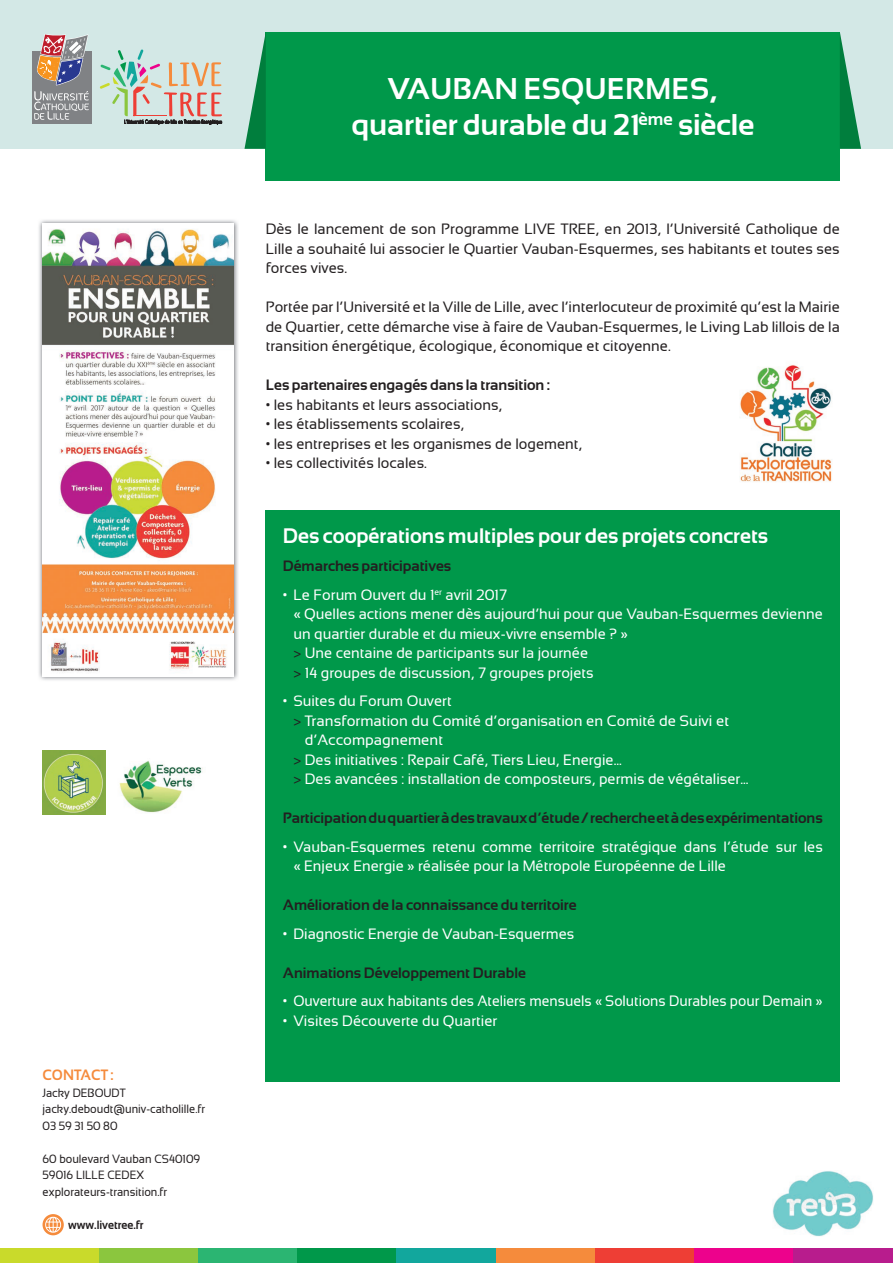
<style>
.page{position:relative;width:893px;height:1263px;background:#fff}
.page>*{position:absolute;margin:0;border:0;box-sizing:border-box;transform-origin:0 0}
.t1{font:700 30px/36px "Sansation";color:#fff;text-align:center}
.t2{font:700 21px "Sansation";color:#fff}
.t3{font:15px/19.5px "Sansation";color:#fff}
.t4{font:15px/19.5px "Sansation";color:#231f20;text-align:justify}
.t5{font:700 15px "Sansation";color:#231f20}
.t6{font:700 15px "Sansation";color:#f58b3c;scale:.93 1}
.t7{font:12px/16.5px "Sansation";color:#231f20;scale:.93 1}
.t8{font:700 12px "Sansation";color:#231f20;scale:.93 1}
.s1{color:#231f20}
</style>
<div class="page">
<div style="left:0;top:0;width:893px;height:149px;background:#d3e8e6"></div>
<div style="left:0;top:1248px;width:99px;height:15px;background:#c9da2b"></div>
<div style="left:99px;top:1248px;width:99px;height:15px;background:#8bc63e"></div>
<div style="left:198px;top:1248px;width:100px;height:15px;background:#2bb572"></div>
<div style="left:298px;top:1248px;width:99px;height:15px;background:#00984a"></div>
<div style="left:397px;top:1248px;width:99px;height:15px;background:#12a79d"></div>
<div style="left:496px;top:1248px;width:99px;height:15px;background:#f58b3c"></div>
<div style="left:595px;top:1248px;width:99px;height:15px;background:#ee3e35"></div>
<div style="left:694px;top:1248px;width:100px;height:15px;background:#ed028c"></div>
<div style="left:794px;top:1248px;width:99px;height:15px;background:#b81c8d"></div>
<div style="left:266px;top:32px;width:574px;height:149px;background:#00984a"></div>
<svg style="left:244px;top:32px;width:22px;height:117px"></svg>
<svg style="left:840px;top:33px;width:21px;height:116px"></svg>
<img style="left:773px;top:1171px;width:100px;height:65px">
<div style="left:32px;top:52px;width:59px;height:72px;background:#808285"></div>
<svg style="left:34px;top:34px;width:55px;height:86px"></svg>
<svg style="left:100px;top:50px;width:122px;height:75px"></svg>
<hr style="left:133px;top:116px;width:34px;height:1px;background:#ee3e35">
<svg style="left:43px;top:1214px;width:21px;height:21px"></svg>
<svg style="left:45px;top:1217px;width:16px;height:16px"></svg>
<img style="left:43px;top:750px;width:63px;height:65px">
<img style="left:39px;top:220px;width:199px;height:460px">
<img style="left:43px;top:223px;width:191px;height:453px">
<img style="left:119px;top:761px;width:84px;height:52px">
<div style="left:266px;top:510px;width:574px;height:572px;background:#00984a"></div>
<img style="left:740px;top:365px;width:92px;height:117px">
<p class="t6" style="left:43px;top:1067px;width:78px">CONTACT :</p>
<p class="t7" style="left:43px;top:1084px;width:176px">Jacky DEBOUDT jacky.deboudt@univ-catholille.fr<br>03 59 31 50 80</p>
<p class="t7" style="left:43px;top:1150px;width:171px">60 boulevard Vauban CS40109<br>59016 LILLE CEDEX explorateurs-transition.fr</p>
<p class="t8" style="left:68px;top:1218px;width:83px">www.livetree.fr</p>
<h1 class="t1" style="left:351px;top:71px;width:404px">VAUBAN ESQUERMES, quartier durable du 21<sup>ème</sup> siècle</h1>
<p class="t4" style="left:266px;top:219px;width:576px">Dès le lancement de son Programme LIVE TREE, en 2013, l’Université Catholique de Lille a souhaité lui associer le Quartier Vauban-Esquermes, ses habitants et toutes ses forces vives.</p>
<p class="t4" style="left:266px;top:297px;width:576px">Portée par l’Université et la Ville de Lille, avec l’interlocuteur de proximité qu’est la Mairie de Quartier, cette démarche vise à faire de Vauban-Esquermes, le Living Lab lillois de la transition énergétique, écologique, économique et citoyenne.</p>
<p class="t5" style="left:266px;top:377px;width:286px">Les partenaires engagés dans la transition :</p>
<p class="t4" style="left:266px;top:395px;width:238px">• les habitants et leurs associations,</p>
<p class="t4" style="left:266px;top:414px;width:200px">• les établissements scolaires,</p>
<p class="t4" style="left:266px;top:434px;width:318px">• les entreprises et les organismes de logement,</p>
<p class="t4" style="left:266px;top:453px;width:163px">• les collectivités locales.</p>
<h2 class="t2" style="left:283px;top:524px;width:487px">Des coopérations multiples pour des projets concrets</h2>
<p class="t5" style="left:283px;top:558px;width:170px">Démarches participatives</p>
<p class="t3" style="left:293px;top:585px;width:531px;text-indent:-11px">• Le Forum Ouvert du 1<sup>er</sup> avril 2017<br>« Quelles actions mener dès aujourd’hui pour que Vauban-Esquermes devienne un quartier durable et du mieux-vivre ensemble ? »<br><span class="s1">&gt;</span> Une centaine de participants sur la journée<br><span class="s1">&gt;</span> 14 groupes de discussion, 7 groupes projets</p>
<p class="t3" style="left:283px;top:691px;width:170px">• Suites du Forum Ouvert</p>
<p class="t3" style="left:293px;top:711px;width:437px"><span class="s1">&gt;</span> Transformation du Comité d’organisation en Comité de Suivi et</p>
<p class="t3" style="left:305px;top:730px;width:140px">d’Accompagnement</p>
<p class="t3" style="left:293px;top:750px;width:330px"><span class="s1">&gt;</span> Des initiatives : Repair Café, Tiers Lieu, Energie...</p>
<p class="t3" style="left:293px;top:769px;width:457px"><span class="s1">&gt;</span> Des avancées : installation de composteurs, permis de végétaliser...</p>
<p class="t5" style="left:283px;top:810px;width:541px">Participation du quartier à des travaux d’étude / recherche et à des expérimentations</p>
<p class="t3" style="left:293px;top:837px;width:531px;text-indent:-11px">• Vauban-Esquermes retenu comme territoire stratégique dans l’étude sur les « Enjeux Energie » réalisée pour la Métropole Européenne de Lille</p>
<p class="t5" style="left:283px;top:897px;width:295px">Amélioration de la connaissance du territoire</p>
<p class="t3" style="left:283px;top:924px;width:293px">• Diagnostic Energie de Vauban-Esquermes</p>
<p class="t5" style="left:283px;top:964px;width:245px">Animations Développement Durable</p>
<p class="t3" style="left:283px;top:991px;width:541px">• Ouverture aux habitants des Ateliers mensuels « Solutions Durables pour Demain »</p>
<p class="t3" style="left:283px;top:1011px;width:216px">• Visites Découverte du Quartier</p>
</div>
